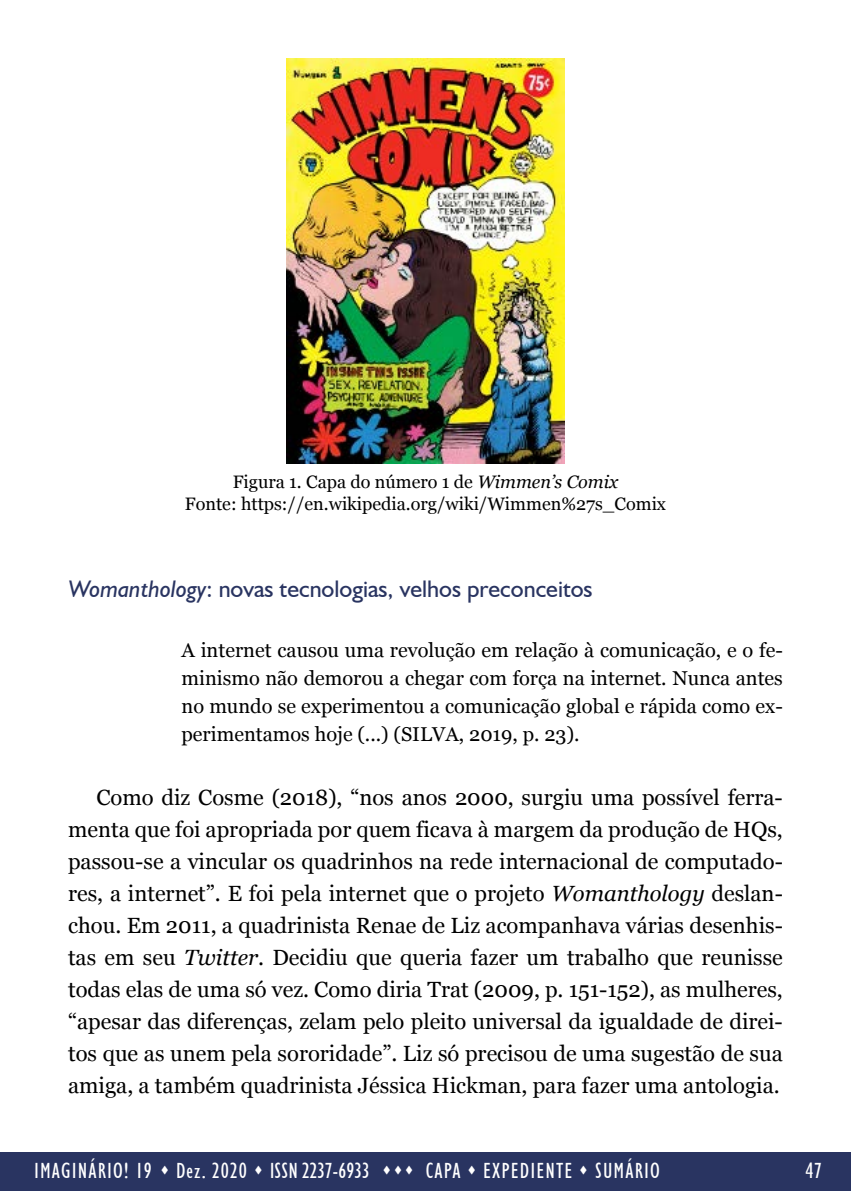
<style>
.page{position:relative;width:851px;height:1191px;background:#fff}
.page>*{position:absolute;margin:0;border:0;box-sizing:border-box;transform-origin:0 0}
.t1{font:24px "Humanist 521 BT";color:#293461}
.t2{font:22px/32px "Georgia";color:#000;text-align:justify}
.t3{font:condensed 22px "Humanist 521 BT";letter-spacing:.05em;color:#fff}
.t4{font:20px/28px "Georgia";color:#000;text-align:justify}
.t5{font:18px/22px "Georgia";color:#000;text-align:center}
.s1{font-style:italic}
</style>
<div class="page">
<div style="left:0;top:1152px;width:850px;height:39px;background:#293461"></div>
<img style="left:286px;top:58px;width:278px;height:406px">
<p class="t5" style="left:185px;top:470px;width:482px">Figura 1. Capa do número 1 de <span class="s1">Wimmen’s Comix<br></span>Fonte: https://en.wikipedia.org/wiki/Wimmen%27s_Comix</p>
<p class="t1" style="left:68px;top:574px;width:526px"><span class="s1">Womanthology</span>: novas tecnologias, velhos preconceitos</p>
<p class="t4" style="left:181px;top:635px;width:602px">A internet causou uma revolução em relação à comunicação, e o fe&shy;minismo não demorou a chegar com força na internet. Nunca antes no mundo se experimentou a comunicação global e rápida como ex&shy;perimentamos hoje (...) (SILVA, 2019, p. 23).</p>
<p class="t2" style="left:68px;top:780px;width:716px;text-indent:28px">Como diz Cosme (2018), “nos anos 2000, surgiu uma possível ferra&shy;menta que foi apropriada por quem ficava à margem da produção de HQs, passou-se a vincular os quadrinhos na rede internacional de computado&shy;res, a internet”. E foi pela internet que o projeto <span class="s1">Womanthology</span> deslan&shy;chou. Em 2011, a quadrinista Renae de Liz acompanhava várias desenhis&shy;tas em seu <span class="s1">Twitter</span>. Decidiu que queria fazer um trabalho que reunisse todas elas de uma só vez. Como diria Trat (2009, p. 151-152), as mulheres, “apesar das diferenças, zelam pelo pleito universal da igualdade de direi&shy;tos que as unem pela sororidade”. Liz só precisou de uma sugestão de sua amiga, a também quadrinista Jéssica Hickman, para fazer uma antologia.</p>
<p class="t3" style="left:34px;top:1158px;width:627px">IMAGINÁRIO! 19 ▲ Dez. 2020 ▲ ISSN 2237-6933 ▲▲▲ CAPA ▲ EXPEDIENTE ▲ SUMÁRIO</p>
<p class="t3" style="left:805px;top:1157px;width:18px">47</p>
</div>
